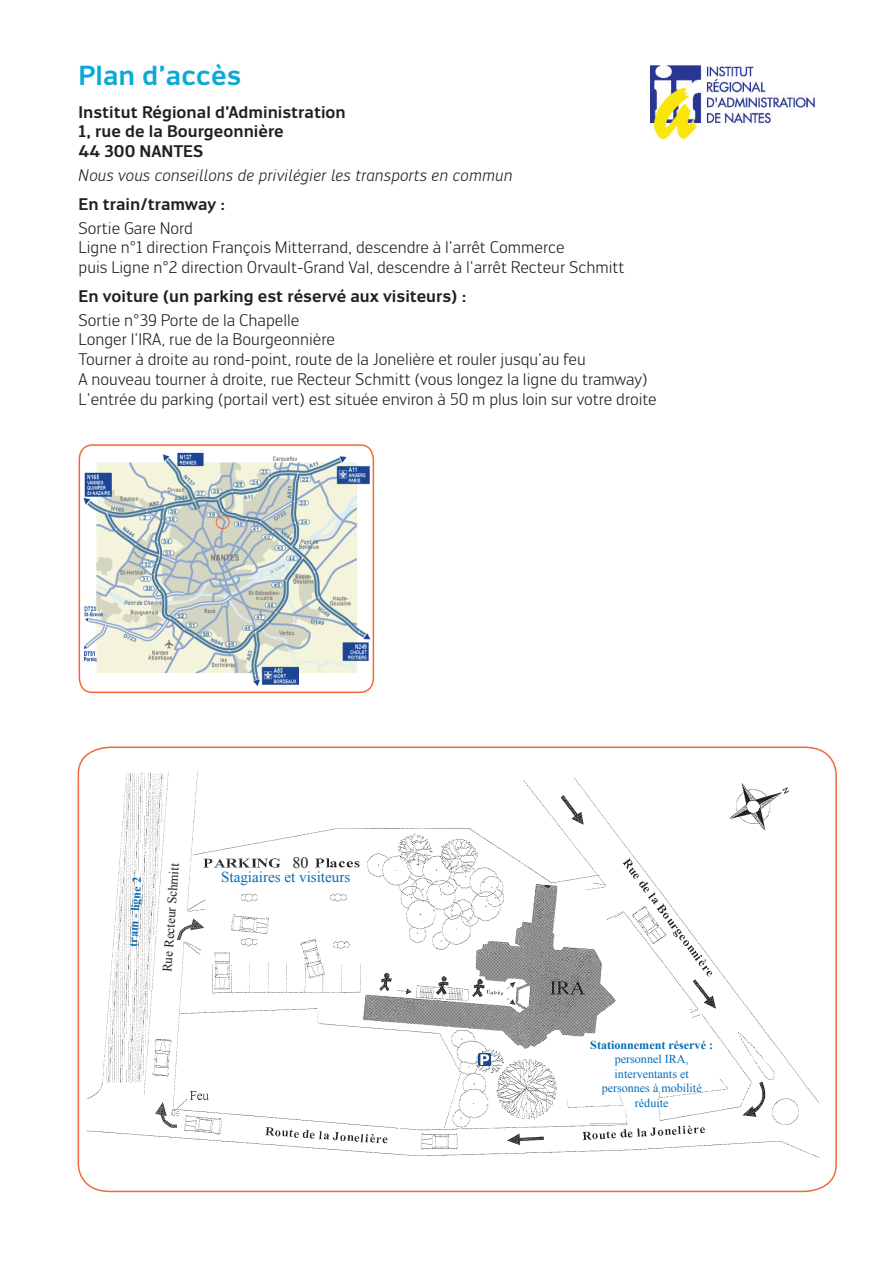
<style>
.page{position:relative;width:893px;height:1263px;background:#fff}
.page>*{position:absolute;margin:0;border:0;box-sizing:border-box;transform-origin:0 0}
.t1{font:700 27px "Engel New Sans PRO";color:#0baad5}
.t2{font:16.5px/19.8px "Engel New Sans PRO";color:#231f20}
.t3{font:700 16.5px/19.8px "Engel New Sans PRO";color:#231f20}
.t4{font:italic 16.5px "Engel New Sans PRO";color:#231f20}
.t5{font:16.05px "Times New Roman";color:#231f20}
.t6{font:15.15px "Times New Roman";color:#006db7}
.t7{font:13.05px "Times New Roman";color:#231f20}
.t8{font:12.15px/14.5px "Times New Roman";color:#006db7;text-align:center}
.t9{font:700 12.15px "Times New Roman";color:#006db7}
</style>
<div class="page">
<svg style="left:77px;top:746px;width:760px;height:447px"></svg>
<img style="left:87px;top:758px;width:732px;height:417px">
<div style="left:286px;top:853px;width:26px;height:19px;background:#fff"></div>
<svg style="left:155px;top:859px;width:25px;height:148px"></svg>
<svg style="left:78px;top:444px;width:297px;height:250px"></svg>
<img style="left:83px;top:453px;width:288px;height:232px">
<img style="left:650px;top:66px;width:164px;height:72px">
<div style="left:216px;top:515px;width:14px;height:14px;border:1px solid #f26938;border-radius:50%"></div>
<svg style="left:478px;top:1054px;width:13px;height:12px"></svg>
<h1 class="t1" style="left:79px;top:59px;width:164px">Plan d’accès</h1>
<p class="t3" style="left:79px;top:102px;width:269px">Institut Régional d’Administration<br>1, rue de la Bourgeonnière<br>44 300 NANTES</p>
<p class="t4" style="left:79px;top:166px;width:436px">Nous vous conseillons de privilégier les transports en commun</p>
<p class="t3" style="left:79px;top:194px;width:148px">En train/tramway :</p>
<p class="t2" style="left:79px;top:218px;width:548px">Sortie Gare Nord<br>Ligne n°1 direction François Mitterrand, descendre à l’arrêt Commerce<br>puis Ligne n°2 direction Orvault-Grand Val, descendre à l’arrêt Recteur Schmitt</p>
<p class="t3" style="left:79px;top:286px;width:389px">En voiture (un parking est réservé aux visiteurs) :</p>
<p class="t2" style="left:79px;top:310px;width:580px">Sortie n°39 Porte de la Chapelle<br>Longer l’IRA, rue de la Bourgeonnière<br>Tourner à droite au rond-point, route de la Jonelière et rouler jusqu’au feu<br>A nouveau tourner à droite, rue Recteur Schmitt (vous longez la ligne du tramway)<br>L’entrée du parking (portail vert) est située environ à 50 m plus loin sur votre droite</p>
<p class="t9" style="left:124px;top:946px;width:71px;rotate:-86deg">tram - ligne 2</p>
<p class="t7" style="left:158px;top:971px;width:111px;rotate:-86deg">Rue Recteur Schmitt</p>
<p class="t5" style="left:292px;top:851px;width:18px">80</p>
<p class="t6" style="left:221px;top:867px;width:131px">Stagiaires et visiteurs</p>
<p class="t9" style="left:590px;top:1036px;width:124px">Stationnement réservé :</p>
<p class="t8" style="left:602px;top:1051px;width:101px">personnel IRA, interventants et personnes à mobilité réduite</p>
</div>
